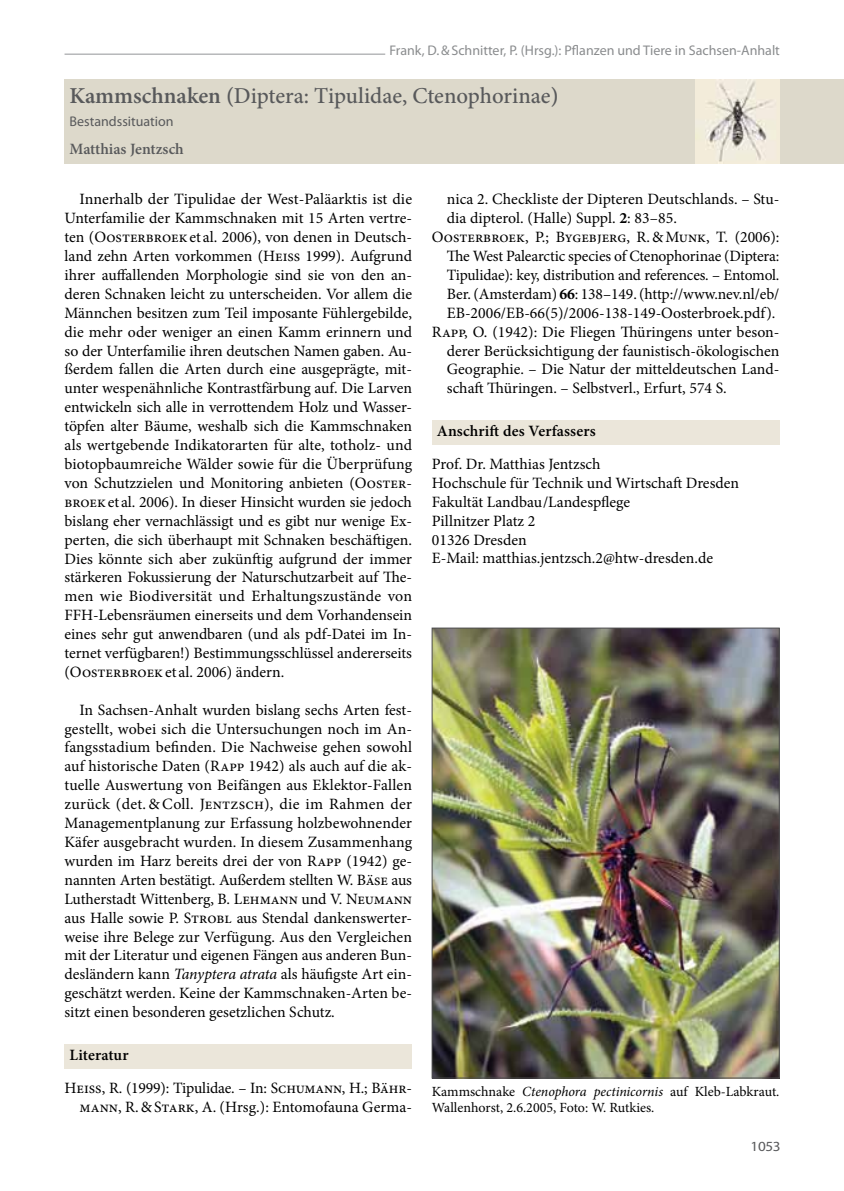
<style>
.page{position:relative;width:844px;height:1191px;background:#fff}
.page>*{position:absolute;margin:0;border:0;box-sizing:border-box;transform-origin:0 0}
.t1{font:500 22.75px "Minion Pro";letter-spacing:-.005em;color:#58595b}
.t2{font:15.75px/18.9px "Minion Pro";color:#000;text-align:justify}
.t3{font:600 15.75px "Minion Pro";letter-spacing:.01em;color:#000}
.t4{font:600 15.75px "Minion Pro";color:#58595b}
.t5{font:14px/15.8px "Minion Pro";letter-spacing:-.005em;color:#000}
.t6{font:14px "Myriad Pro";color:#8a8c8e}
.t7{font:14px "Myriad Pro";color:#58595b}
.t8{font:14px "Myriad Pro";color:#58595b;scale:1.08 1}
.s1{font-weight:600}
.s2{font-style:italic}
.s3{font-weight:700}
</style>
<div class="page">
<div style="left:64px;top:79px;width:779px;height:85px;background:#ddd9cb"></div>
<img style="left:695px;top:79px;width:84px;height:85px">
<img style="left:434px;top:630px;width:343px;height:446px">
<div style="left:432px;top:628px;width:347px;height:450px;border:1px solid #4d4d4f"></div>
<div style="left:64px;top:1043px;width:348px;height:25px;background:#ebe6da"></div>
<div style="left:432px;top:420px;width:347px;height:25px;background:#ebe6da"></div>
<hr style="left:64px;top:54px;width:321px;height:1px;background:#939598">
<p class="t6" style="left:389px;top:41px;width:392px">Frank, D.&amp;Schnitter, P. (Hrsg.): Pflanzen und Tiere in Sachsen-Anhalt</p>
<p class="t1" style="left:69px;top:81px;width:490px"><span class="s1">Kammschnaken (</span>Diptera: Tipulidae, Ctenophorinae<span class="s1">)</span></p>
<p class="t7" style="left:69px;top:113px;width:106px">Bestandssituation</p>
<p class="t4" style="left:69px;top:138px;width:116px">Matthias Jentzsch</p>
<p class="t2" style="left:64px;top:190px;width:349px;text-indent:15px">Innerhalb der Tipulidae der West-Paläarktis ist die Unterfamilie der Kammschnaken mit 15 Arten vertre&shy;ten (Oosterbroeket al. 2006), von denen in Deutsch&shy;land zehn Arten vorkommen (Heiss 1999). Aufgrund ihrer auffallenden Morphologie sind sie von den an&shy;deren Schnaken leicht zu unterscheiden. Vor allem die Männchen besitzen zum Teil imposante Fühlergebilde, die mehr oder weniger an einen Kamm erinnern und so der Unterfamilie ihren deutschen Namen gaben. Au&shy;ßerdem fallen die Arten durch eine ausgeprägte, mit&shy;unter wespenähnliche Kontrastfärbung auf. Die Larven entwickeln sich alle in verrottendem Holz und Wasser&shy;töpfen alter Bäume, weshalb sich die Kammschnaken als wertgebende Indikatorarten für alte, totholz- und biotopbaumreiche Wälder sowie für die Überprüfung von Schutzzielen und Monitoring anbieten (Ooster&shy;broeket al. 2006). In dieser Hinsicht wurden sie jedoch bislang eher vernachlässigt und es gibt nur wenige Ex&shy;perten, die sich überhaupt mit Schnaken beschäftigen.<br>Dies könnte sich aber zukünftig aufgrund der immer stärkeren Fokussierung der Naturschutzarbeit auf The&shy;men wie Biodiversität und Erhaltungszustände von FFH-Lebensräumen einerseits und dem Vorhandensein eines sehr gut anwendbaren (und als pdf-Datei im In&shy;ternet verfügbaren!) Bestimmungsschlüssel andererseits (Oosterbroeket al. 2006) ändern.</p>
<p class="t2" style="left:64px;top:700px;width:349px;text-indent:15px">In Sachsen-Anhalt wurden bislang sechs Arten fest&shy;gestellt, wobei sich die Untersuchungen noch im An&shy;fangsstadium befinden. Die Nachweise gehen sowohl auf historische Daten (Rapp 1942) als auch auf die ak&shy;tuelle Auswertung von Beifängen aus Eklektor-Fallen zurück (det. &amp; Coll. Jentzsch), die im Rahmen der Managementplanung zur Erfassung holzbewohnender Käfer ausgebracht wurden. In diesem Zusammenhang wurden im Harz bereits drei der von Rapp (1942) ge&shy;nannten Arten bestätigt. Außerdem stellten W. Bäse aus Lutherstadt Wittenberg, B. Lehmann und V. Neumann aus Halle sowie P. Strobl aus Stendal dankenswerter&shy;weise ihre Belege zur Verfügung. Aus den Vergleichen mit der Literatur und eigenen Fängen aus anderen Bun&shy;desländern kann <span class="s2">Tanyptera atrata</span> als häufigste Art ein&shy;geschätzt werden. Keine der Kammschnaken-Arten be&shy;sitzt einen besonderen gesetzlichen Schutz.</p>
<p class="t3" style="left:69px;top:1044px;width:61px">Literatur</p>
<p class="t2" style="left:64px;top:1078px;width:349px;text-align:right">Heiss, R. (1999): Tipulidae. – In: Schumann, H.; Bähr&shy;mann, R.&amp;Stark, A. (Hrsg.): Entomofauna Germa-</p>
<p class="t2" style="left:446px;top:190px;width:334px">nica 2. Checkliste der Dipteren Deutschlands. – Stu-</p>
<p class="t2" style="left:446px;top:209px;width:232px">dia dipterol. (Halle) Suppl. <span class="s3">2</span>: 83–85.</p>
<p class="t2" style="left:432px;top:228px;width:349px">Oosterbroek, P.; Bygebjerg, R.&amp;Munk, T. (2006):</p>
<p class="t2" style="left:446px;top:247px;width:334px">The West Palearctic species of Ctenophorinae (Diptera:</p>
<p class="t2" style="left:446px;top:265px;width:334px">Tipulidae): key, distribution and references. – Entomol.</p>
<p class="t2" style="left:446px;top:284px;width:334px">Ber. (Amsterdam) <span class="s3">66</span>: 138–149. (http://www.nev.nl/eb/</p>
<p class="t2" style="left:446px;top:303px;width:330px">EB-2006/EB-66(5)/2006-138-149-Oosterbroek.pdf).</p>
<p class="t2" style="left:432px;top:322px;width:349px">Rapp, O. (1942): Die Fliegen Thüringens unter beson-</p>
<p class="t2" style="left:446px;top:341px;width:334px">derer Berücksichtigung der faunistisch-ökologischen</p>
<p class="t2" style="left:446px;top:360px;width:334px">Geographie. – Die Natur der mitteldeutschen Land-</p>
<p class="t2" style="left:446px;top:379px;width:281px">schaft Thüringen. – Selbstverl., Erfurt, 574 S.</p>
<p class="t3" style="left:437px;top:420px;width:160px">Anschrift des Verfassers</p>
<p class="t2" style="left:432px;top:454px;width:309px;text-align:left">Prof. Dr. Matthias Jentzsch<br>Hochschule für Technik und Wirtschaft Dresden<br>Fakultät Landbau/Landespflege<br>Pillnitzer Platz 2<br>01326 Dresden<br>E-Mail: matthias.jentzsch.2@htw-dresden.de</p>
<p class="t5" style="left:432px;top:1083px;width:349px">Kammschnake <span class="s2">Ctenophora pectinicornis</span> auf Kleb-Labkraut.<br>Wallenhorst, 2.6.2005, Foto: W. Rutkies.</p>
<p class="t8" style="left:750px;top:1138px;width:29px">1053</p>
</div>
